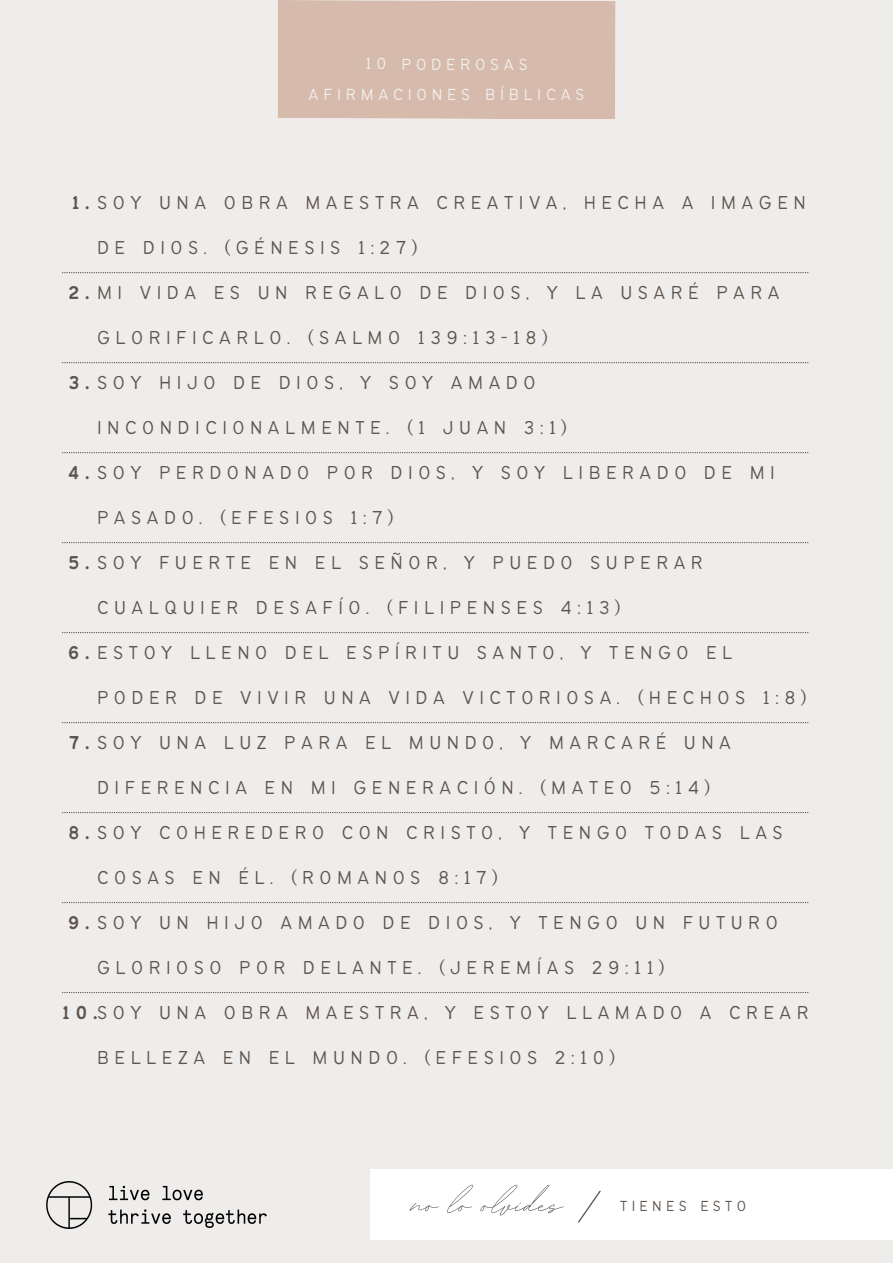
<style>
.page{position:relative;width:893px;height:1263px;background:#efedeb}
.page>*{position:absolute;margin:0;border:0;box-sizing:border-box;transform-origin:0 0}
.t1{font:50.7px "BD Script";color:#5f554e}
.t2{font:300 20.55px/45px "Bantayog";letter-spacing:.27em;color:#5f554e}
.t3{font:300 17.7px/30.2px "Bantayog";letter-spacing:.265em;color:#f1f0ef;text-align:center}
.t4{font:300 15.98px "Bantayog";letter-spacing:.27em;color:#5f554e}
.s1{font-weight:400}
</style>
<div class="page">
<div style="left:278px;top:0;width:337px;height:119px;background:#d6baab"></div>
<div style="left:370px;top:1170px;width:523px;height:70px;background:#fff"></div>
<svg style="left:578px;top:1190px;width:23px;height:33px"></svg>
<svg style="left:62px;top:272px;width:747px;height:1px"></svg>
<svg style="left:62px;top:362px;width:747px;height:1px"></svg>
<svg style="left:62px;top:452px;width:747px;height:1px"></svg>
<svg style="left:62px;top:542px;width:747px;height:1px"></svg>
<svg style="left:62px;top:632px;width:747px;height:1px"></svg>
<svg style="left:62px;top:722px;width:747px;height:1px"></svg>
<svg style="left:62px;top:812px;width:747px;height:1px"></svg>
<svg style="left:62px;top:902px;width:747px;height:1px"></svg>
<svg style="left:62px;top:992px;width:747px;height:1px"></svg>
<img style="left:47px;top:1182px;width:220px;height:46px">
<p class="t3" style="left:308px;top:50px;width:277px">10 PODEROSAS<br>AFIRMACIONES BÍBLICAS</p>
<p class="t2" style="left:97px;top:181px;width:710px;text-indent:-25px"><span class="s1">1 .</span>SOY UNA OBRA MAESTRA CREATIVA, HECHA A IMAGEN<br>DE DIOS. (GÉNESIS 1:27)</p>
<p class="t2" style="left:97px;top:271px;width:684px;text-indent:-29px"><span class="s1">2 .</span>MI VIDA ES UN REGALO DE DIOS, Y LA USARÉ PARA<br>GLORIFICARLO. (SALMO 139:13-18)</p>
<p class="t2" style="left:97px;top:361px;width:472px;text-indent:-29px"><span class="s1">3 .</span>SOY HIJO DE DIOS, Y SOY AMADO<br>INCONDICIONALMENTE. (1 JUAN 3:1)</p>
<p class="t2" style="left:97px;top:451px;width:679px;text-indent:-29px"><span class="s1">4 .</span>SOY PERDONADO POR DIOS, Y SOY LIBERADO DE MI<br>PASADO. (EFESIOS 1:7)</p>
<p class="t2" style="left:97px;top:541px;width:607px;text-indent:-29px"><span class="s1">5 .</span>SOY FUERTE EN EL SEÑOR, Y PUEDO SUPERAR<br>CUALQUIER DESAFÍO. (FILIPENSES 4:13)</p>
<p class="t2" style="left:97px;top:631px;width:711px;text-indent:-29px"><span class="s1">6 .</span>ESTOY LLENO DEL ESPÍRITU SANTO, Y TENGO EL<br>PODER DE VIVIR UNA VIDA VICTORIOSA. (HECHOS 1:8)</p>
<p class="t2" style="left:69px;top:721px;width:663px;text-align:center"><span class="s1">7 .</span>SOY UNA LUZ PARA EL MUNDO, Y MARCARÉ UNA<br>DIFERENCIA EN MI GENERACIÓN. (MATEO 5:14)</p>
<p class="t2" style="left:97px;top:811px;width:687px;text-indent:-29px"><span class="s1">8 .</span>SOY COHEREDERO CON CRISTO, Y TENGO TODAS LAS<br>COSAS EN ÉL. (ROMANOS 8:17)</p>
<p class="t2" style="left:97px;top:901px;width:682px;text-indent:-29px"><span class="s1">9 .</span>SOY UN HIJO AMADO DE DIOS, Y TENGO UN FUTURO<br>GLORIOSO POR DELANTE. (JEREMÍAS 29:11)</p>
<p class="t2" style="left:97px;top:991px;width:713px;text-indent:-35px"><span class="s1">10.</span>SOY UNA OBRA MAESTRA, Y ESTOY LLAMADO A CREAR<br>BELLEZA EN EL MUNDO. (EFESIOS 2:10)</p>
<p class="t1" style="left:411px;top:1171px;width:152px">no lo olvides</p>
<p class="t4" style="left:620px;top:1199px;width:127px">TIENES ESTO</p>
</div>
